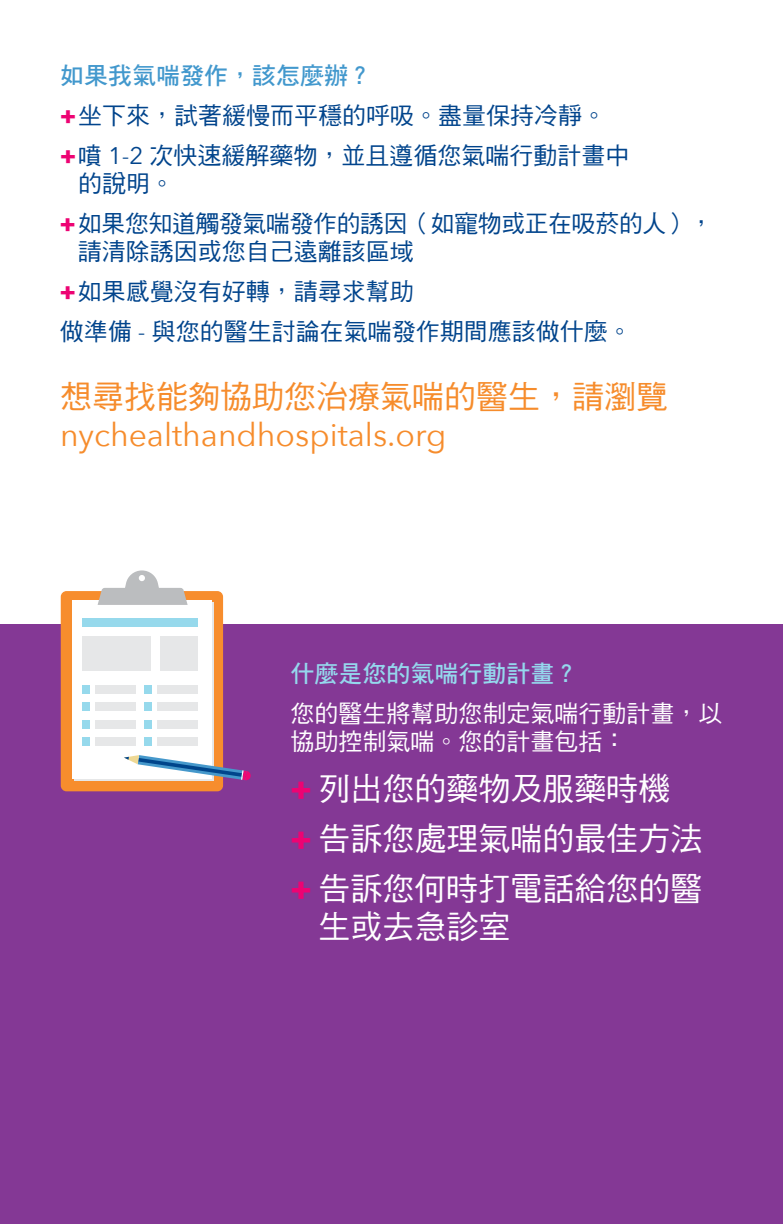
<style>
.page{position:relative;width:783px;height:1224px;background:#fff}
.page>*{position:absolute;margin:0;border:0;box-sizing:border-box;transform-origin:0 0}
.text_bulletList{font:32px/38px "Avenir Next";color:#f68c2c}
.t1{font:32px/38px "DF Hei Std W5";color:#fff}
.text_bulletList-2{font:24px/28px "DF Hei Std W5";color:#01448c}
.text{font:24px/28px "DF Hei Std W5";color:#fff}
.text_subhead{font:24px "DF Hei Std W7";color:#4298cd}
.text_subhead-2{font:24px "DF Hei Std W7";color:#95d8ed}
.s1{font-family:"Avenir Next";font-weight:800;color:#ed0373}
.s2{font-family:"Avenir Next"}
.s3{font-family:"DF Hei Std W5"}
</style>
<div class="page">
<div style="left:0;top:624px;width:783px;height:600px;background:#843895"></div>
<div style="left:61px;top:591px;width:162px;height:200px;background:#f78d2d;border-radius:6px"></div>
<div style="left:72px;top:600px;width:140px;height:179px;background:#fff"></div>
<svg style="left:98px;top:570px;width:90px;height:35px"></svg>
<div style="left:82px;top:618px;width:116px;height:9px;background:#96d9ec"></div>
<div style="left:82px;top:685px;width:8px;height:8px;background:#96d9ec"></div>
<div style="left:95px;top:685px;width:41px;height:8px;background:#e6e7e8"></div>
<div style="left:144px;top:685px;width:8px;height:8px;background:#96d9ec"></div>
<div style="left:157px;top:685px;width:41px;height:8px;background:#e6e7e8"></div>
<div style="left:82px;top:702px;width:8px;height:9px;background:#96d9ec"></div>
<div style="left:95px;top:702px;width:41px;height:9px;background:#e6e7e8"></div>
<div style="left:144px;top:702px;width:8px;height:9px;background:#96d9ec"></div>
<div style="left:157px;top:702px;width:41px;height:9px;background:#e6e7e8"></div>
<div style="left:82px;top:720px;width:8px;height:8px;background:#96d9ec"></div>
<div style="left:95px;top:720px;width:41px;height:8px;background:#e6e7e8"></div>
<div style="left:144px;top:720px;width:8px;height:8px;background:#96d9ec"></div>
<div style="left:157px;top:720px;width:41px;height:8px;background:#e6e7e8"></div>
<div style="left:82px;top:737px;width:8px;height:9px;background:#96d9ec"></div>
<div style="left:95px;top:737px;width:41px;height:9px;background:#e6e7e8"></div>
<div style="left:144px;top:737px;width:8px;height:9px;background:#96d9ec"></div>
<div style="left:157px;top:737px;width:41px;height:9px;background:#e6e7e8"></div>
<div style="left:82px;top:636px;width:69px;height:35px;background:#e6e7e8"></div>
<div style="left:161px;top:636px;width:37px;height:35px;background:#e6e7e8"></div>
<svg style="left:124px;top:755px;width:127px;height:26px"></svg>
<p class="text_subhead" style="left:60px;top:62px;width:313px">如果我氣喘發作，該怎麼辦？</p>
<p class="text_bulletList-2" style="left:60px;top:101px;width:547px"><span class="s1">+</span>坐下來，試著緩慢而平穩的呼吸。盡量保持冷靜。</p>
<p class="text_bulletList-2" style="left:78px;top:141px;width:553px;text-indent:-18px"><span class="s1">+</span>噴 <span class="s2">1-2</span> 次快速緩解藥物，並且遵循您氣喘行動計畫中的說明。</p>
<p class="text_bulletList-2" style="left:78px;top:209px;width:637px;text-indent:-18px"><span class="s1">+</span>如果您知道觸發氣喘發作的誘因（如寵物或正在吸菸的人），請清除誘因或您自己遠離該區域</p>
<p class="text_bulletList-2" style="left:60px;top:277px;width:355px"><span class="s1">+</span>如果感覺沒有好轉，請尋求幫助</p>
<p class="text_bulletList-2" style="left:60px;top:317px;width:573px">做準備 <span class="s2">-</span> 與您的醫生討論在氣喘發作期間應該做什麼。</p>
<p class="text_bulletList" style="left:60px;top:377px;width:609px"><span class="s3">想尋找能夠協助您治療氣喘的醫生，請瀏覽</span>nychealthandhospitals.org</p>
<p class="text_subhead-2" style="left:291px;top:660px;width:289px">什麼是您的氣喘行動計畫？</p>
<p class="text" style="left:291px;top:699px;width:433px">您的醫生將幫助您制定氣喘行動計畫，以協助控制氣喘。您的計畫包括：</p>
<p class="t1" style="left:291px;top:769px;width:382px"><span class="s1">+</span> 列出您的藥物及服藥時機</p>
<p class="t1" style="left:291px;top:819px;width:414px"><span class="s1">+</span> 告訴您處理氣喘的最佳方法</p>
<p class="t1" style="left:319px;top:869px;width:386px;text-indent:-28px"><span class="s1">+</span> 告訴您何時打電話給您的醫生或去急診室</p>
</div>
